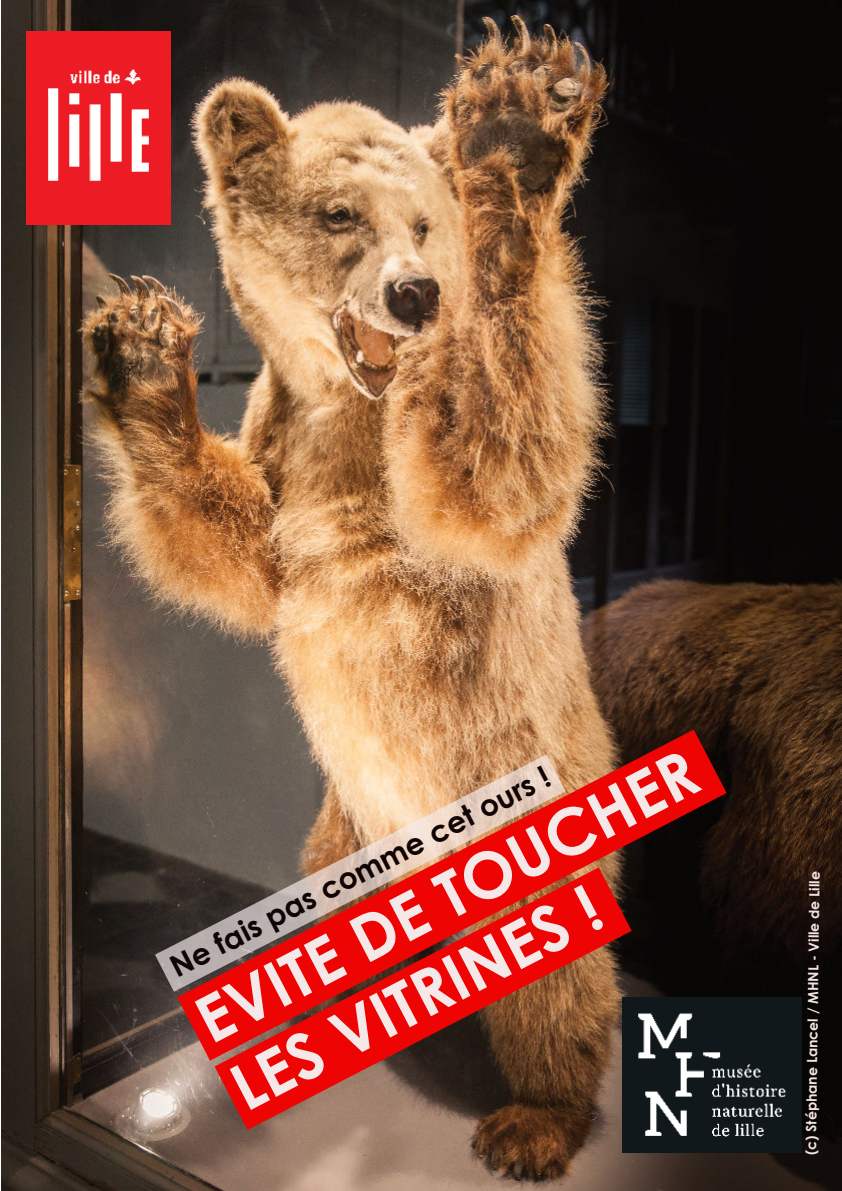
<style>
.page{position:relative;width:842px;height:1191px;background:#fff}
.page>*{position:absolute;margin:0;border:0;box-sizing:border-box;transform-origin:0 0}
.t1{font:700 64px/76.5px "Century Gothic";color:#f4e8e8}
.t2{font:700 30px "Century Gothic";color:#100404}
.t3{font:700 14px "Century Gothic";color:#f4e3e3}
</style>
<div class="page">
<img style="left:1px;top:0;width:841px;height:1191px">
<img style="left:27px;top:31px;width:143px;height:194px">
<img style="left:622px;top:997px;width:179px;height:155px">
<svg style="left:215px;top:1060px;width:417px;height:70px;background:#823e31"></svg>
<svg style="left:177px;top:729px;width:550px;height:331px;background:#8c2b20"></svg>
<svg style="left:155px;top:754px;width:410px;height:237px;background:#bb5a4e"></svg>
<h1 class="t1" style="left:185px;top:993px;width:557px;rotate:-27deg">EVITE DE TOUCHER<br>LES VITRINES !</h1>
<h2 class="t2" style="left:166px;top:957px;width:424px;rotate:-27deg">Ne fais pas comme cet ours !</h2>
<p class="t3" style="left:805px;top:1155px;width:285px;rotate:-89deg">(c) Stéphane Lancel / MHNL - Ville de Lille</p>
</div>
